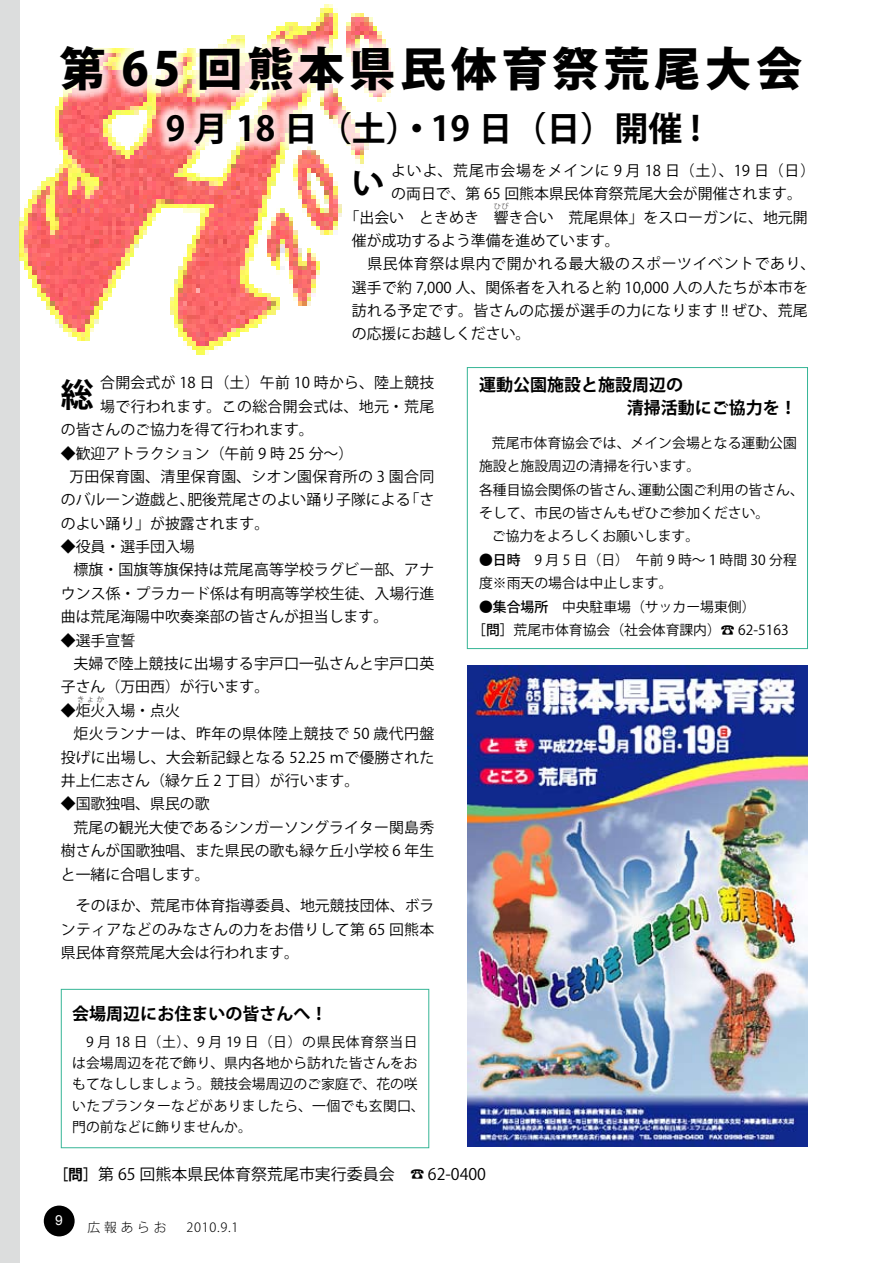
<style>
.page{position:relative;width:893px;height:1263px;background:#fff}
.page>*{position:absolute;margin:0;border:0;box-sizing:border-box;transform-origin:0 0}
.t1{font:800 46.2px "Koz Go Pro";letter-spacing:.1em;color:#000}
.t2{font:700 34.05px "Koz Go Pro";color:#000}
.t3{font:700 32.85px "Koz Go Pro";color:#000}
.t4{font:700 16.95px/23.4px "Koz Go Pro";color:#000}
.t5{font:15.9px "Koz Go Pro";color:#000}
.t6{font:14.85px/23.4px "Koz Go Pro";letter-spacing:.005em;color:#000}
.t7{font:14.85px "Koz Go Pro";letter-spacing:.055em;color:#000}
.t8{font:14.85px "Koz Go Pro";letter-spacing:.025em;color:#000}
.t9{font:13.8px/21.3px "Koz Go Pro";color:#000}
.t10{font:13.8px "Koz Min Std";color:#000}
.t11{font:300 12.75px "Koz Go Pro";letter-spacing:.3em;color:#000}
.t12{font:7.5px "Koz Go Pro";color:#595757}
.s1{font-weight:500}
.s2{font-family:"Koz Min Std"}
.s3{font-weight:700;font-size:14.85px}
</style>
<div class="page">
<div style="left:44px;top:1205px;width:31px;height:31px;background:#000;border-radius:50%"></div>
<div style="left:0;top:0;width:20px;height:1263px;background:#dcdddd"></div>
<div style="left:61px;top:989px;width:368px;height:159px;border:1px solid #36b596"></div>
<div style="left:467px;top:367px;width:341px;height:282px;border:1px solid #36b596"></div>
<img style="left:19px;top:4px;width:363px;height:351px">
<div style="left:46px;top:33px;width:769px;height:72px;background:#fff;opacity:.75"></div>
<div style="left:153px;top:98px;width:559px;height:60px;background:#fff;opacity:.75"></div>
<img style="left:468px;top:665px;width:340px;height:481px">
<h1 class="t1" style="left:60px;top:39px;width:744px">第 65 回熊本県民体育祭荒尾大会</h1>
<h2 class="t2" style="left:166px;top:106px;width:536px">9 月 18 日（土）・19 日（日）開催 !</h2>
<p class="t7" style="left:391px;top:161px;width:425px">よいよ、荒尾市会場をメインに 9 月 18 日（土）、19 日（日(</p>
<h3 class="t3" style="left:352px;top:162px;width:34px">い</h3>
<p class="t6" style="left:344px;top:182px;width:465px;text-indent:47px">の両日で、第 65 回熊本県民体育祭荒尾大会が開催されます。「出会い　ときめき　響き合い　荒尾県体」をスローガンに、地元開</p>
<p class="t12" style="left:494px;top:201px;width:16px">ひび</p>
<p class="t6" style="left:352px;top:229px;width:465px">催が成功するよう準備を進めています。<br>　県民体育祭は県内で開かれる最大級のスポーツイベントであり、選手で約 7,000 人、関係者を入れると約 10,000 人の人たちが本市を訪れる予定です。皆さんの応援が選手の力になります !! ぜひ、荒尾の応援にお越しください。</p>
<p class="t6" style="left:100px;top:372px;width:336px">合開会式が 18 日（土）午前 10 時から、陸上競技</p>
<p class="t4" style="left:627px;top:374px;width:172px;text-indent:-148px">運動公園施設と施設周辺の<br>清掃活動にご協力を!</p>
<p class="t9" style="left:492px;top:432px;width:307px">荒尾市体育協会では、メイン会場となる運動公園</p>
<p class="t9" style="left:479px;top:456px;width:223px">施設と施設周辺の清掃を行います。</p>
<p class="t9" style="left:638px;top:479px;width:167px">運動公園ご利用の皆さん、</p>
<h3 class="t3" style="left:61px;top:374px;width:34px">総</h3>
<p class="t6" style="left:61px;top:395px;width:375px;text-indent:39px">場で行われます。この総合開会式は、地元・荒尾の皆さんのご協力を得て行われます。</p>
<p class="t6" style="left:61px;top:442px;width:294px">◆歓迎アトラクション（午前 9 時 25 分~(</p>
<p class="t8" style="left:69px;top:467px;width:366px">万田保育園、清里保育園、シオン園保育所の 3 園合同</p>
<p class="t6" style="left:405px;top:489px;width:31px">「さ</p>
<p class="t9" style="left:479px;top:479px;width:167px">各種目協会関係の皆さん、</p>
<p class="t9" style="left:479px;top:503px;width:292px">そして、市民の皆さんもぜひご参加ください。</p>
<p class="t9" style="left:492px;top:526px;width:209px">ご協力をよろしくお願いします。</p>
<p class="t9" style="left:479px;top:548px;width:319px;line-height:23.4px"><span class="s1">●日時</span>　9 月 5 日（日）　午前 9 時～１時間 30 分程度※雨天の場合は中止します。</p>
<p class="t9" style="left:472px;top:595px;width:318px;line-height:23.4px;text-indent:7px"><span class="s1">●集合場所</span>　中央駐車場（サッカー場東側(<br><span class="s1">［問］</span>荒尾市体育協会（社会体育課内(<span class="s2">☎</span> 62-5163</p>
<p class="t6" style="left:61px;top:489px;width:210px">のバルーン遊戯と、<br>のよい踊り」が披露されます。</p>
<p class="t6" style="left:61px;top:535px;width:135px">◆役員・選手団入場</p>
<p class="t6" style="left:74px;top:559px;width:362px">標旗・国旗等旗保持は荒尾高等学校ラグビー部、アナ</p>
<p class="t6" style="left:61px;top:582px;width:375px">ウンス係・プラカード係は有明高等学校生徒、入場行進</p>
<p class="t6" style="left:61px;top:605px;width:329px">曲は荒尾海陽中吹奏楽部の皆さんが担当します。</p>
<p class="t6" style="left:61px;top:629px;width:76px">◆選手宣誓</p>
<p class="t6" style="left:74px;top:652px;width:362px">夫婦で陸上競技に出場する宇戸口一弘さんと宇戸口英</p>
<p class="t6" style="left:61px;top:676px;width:210px">子さん（万田西）が行います。</p>
<p class="t6" style="left:61px;top:699px;width:121px">◆炬火入場・点火</p>
<p class="t6" style="left:187px;top:489px;width:225px">肥後荒尾さのよい踊り子隊による</p>
<p class="t12" style="left:77px;top:694px;width:29px">きょか</p>
<p class="t6" style="left:61px;top:722px;width:375px;text-align:justify;text-indent:13px">炬火ランナーは、昨年の県体陸上競技で 50 歳代円盤投げに出場し、大会新記録となる 52.25 ｍで優勝された井上仁志さん（緑ケ丘 2 丁目）が行います。</p>
<p class="t6" style="left:61px;top:793px;width:150px">◆国歌独唱、県民の歌</p>
<p class="t6" style="left:74px;top:816px;width:362px">荒尾の観光大使であるシンガーソングライター関島秀</p>
<p class="t6" style="left:61px;top:839px;width:375px">樹さんが国歌独唱、また県民の歌も緑ケ丘小学校 6 年生</p>
<p class="t6" style="left:61px;top:863px;width:150px">と一緒に合唱します。</p>
<p class="t6" style="left:61px;top:895px;width:375px;text-align:justify">　そのほか、荒尾市体育指導委員、地元競技団体、ボランティアなどのみなさんの力をお借りして第 65 回熊本県民体育祭荒尾大会は行われます。</p>
<p class="t4" style="left:72px;top:1003px;width:257px">会場周辺にお住まいの皆さんへ!</p>
<p class="t9" style="left:72px;top:1031px;width:354px">　9 月 18 日（土）、9 月 19 日（日）の県民体育祭当日は会場周辺を花で飾り、県内各地から訪れた皆さんをおもてなししましょう。競技会場周辺のご家庭で、花の咲いたプランターなどがありましたら、一個でも玄関口、門の前などに飾りませんか。</p>
<p class="t5" style="left:53px;top:1164px;width:343px"><span class="s3">［問］</span>第 65 回熊本県民体育祭荒尾市実行委員会</p>
<p class="t11" style="left:88px;top:1219px;width:81px">広報あらお</p>
<p class="t11" style="left:186px;top:1219px;width:54px">2010.9.1</p>
<p class="t5" style="left:428px;top:1164px;width:60px">62-0400</p>
<p class="t10" style="left:411px;top:1165px;width:15px">☎</p>
</div>
